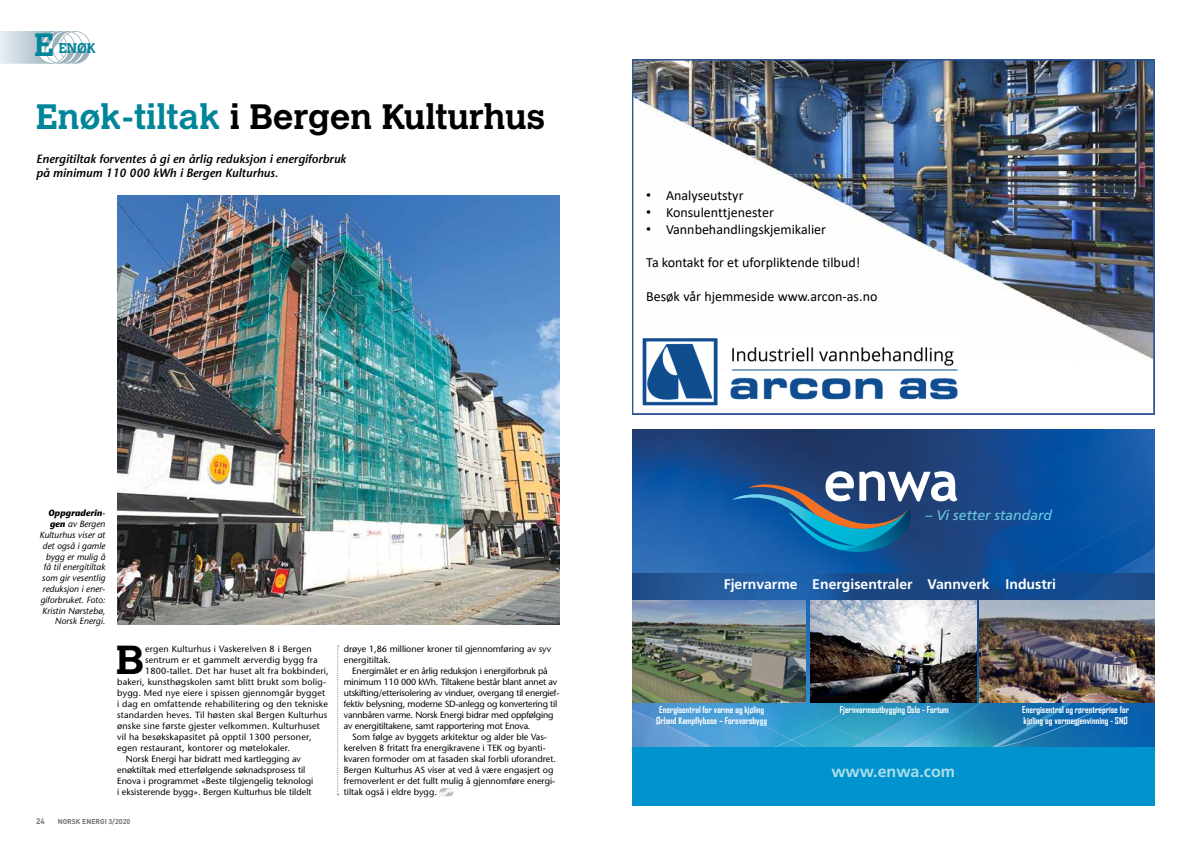
<style>
.page{position:relative;width:1191px;height:842px;background:#fff}
.page>*{position:absolute;margin:0;border:0;box-sizing:border-box;transform-origin:0 0}
.t1{font:700 40.2px "Calvert MT Std";color:#000;scale:1.05 1}
.t2{font:700 35px "Calvert MT Std";color:#000}
.t3{font:700 32px "Calvert MT Std";color:#00859a}
.t4{font:700 16px "Frutiger";color:#acdeea}
.t5{font:14px "Calibri";color:#000}
.t6{font:700 14px "Frutiger";color:#fff}
.t7{font:italic 14px "Frutiger";color:#6acade}
.t8{font:700 14px "Calvert MT Std";color:#00859a;scale:.93 1}
.t9{font:italic 600 12px/14px "Stone Sans";color:#000}
.t10{font:9px/11px "Stone Sans";color:#000}
.t11{font:9px "Stone Sans";letter-spacing:.02em;color:#000}
.t12{font:9px/11px "Stone Sans";letter-spacing:-.02em;color:#000}
.t13{font:italic 9px/10.8px "Stone Sans";color:#000;text-align:right}
.t14{font:700 9px/10.8px "Agency FB";color:#fff;text-align:center}
.t15{font:700 8px "DIN";color:#717073}
.t16{font:700 7px "DIN";color:#717073}
.s1{color:#00859a}
.s2{font-weight:700}
.s3{font-family:"Arial"}
</style>
<div class="page">
<svg style="left:0;top:31px;width:91px;height:33px"></svg>
<svg style="left:337px;top:645px;width:2px;height:150px"></svg>
<svg style="left:439px;top:788px;width:14px;height:8px"></svg>
<img style="left:117px;top:195px;width:442px;height:429px">
<img style="left:632px;top:59px;width:522px;height:355px">
<svg style="left:632px;top:429px;width:522px;height:76px;background:#15488b"></svg>
<svg style="left:632px;top:505px;width:522px;height:152px;background:#1658a3"></svg>
<div style="left:632px;top:573px;width:173px;height:28px;background:linear-gradient(to right,#234e88,#2268b3)"></div>
<svg style="left:984px;top:573px;width:170px;height:27px;background:#134b8f"></svg>
<svg style="left:796px;top:573px;width:188px;height:28px;background:#1b4b8a"></svg>
<img style="left:810px;top:600px;width:166px;height:57px">
<img style="left:632px;top:600px;width:173px;height:57px">
<svg style="left:732px;top:471px;width:225px;height:85px;background:#386a99"></svg>
<img style="left:632px;top:657px;width:522px;height:149px">
<img style="left:980px;top:601px;width:174px;height:102px">
<h3 class="t3" style="left:34px;top:24px;width:21px">E</h3>
<h3 class="t8" style="left:59px;top:39px;width:41px">ENØK</h3>
<h2 class="t2" style="left:36px;top:95px;width:510px"><span class="s1">Enøk-tiltak</span> i Bergen Kulturhus</h2>
<h3 class="t9" style="left:36px;top:152px;width:311px">Energitiltak forventes å gi en årlig reduksjon i energiforbruk på minimum 110 000 kWh i Bergen Kulturhus.</h3>
<p class="t13" style="left:40px;top:508px;width:67px"><span class="s2">Oppgraderin&shy;gen</span> av Bergen<br>Kulturhus viser at det også i gamle bygg er mulig å få til energitiltak som gir vesentlig reduksjon i ener&shy;giforbruket. Foto:<br>Kristin Nørstebø,<br>Norsk Energi.</p>
<h1 class="t1" style="left:116px;top:634px;width:28px">B</h1>
<p class="t11" style="left:145px;top:644px;width:168px">ergen Kulturhus i Vaskerelven 8 i Bergen</p>
<p class="t11" style="left:145px;top:655px;width:174px">sentrum er et gammelt ærverdig bygg fra</p>
<p class="t11" style="left:145px;top:666px;width:185px">1800-tallet. Det har huset alt fra bokbinderi,</p>
<p class="t11" style="left:117px;top:677px;width:210px">bakeri, kunsthøgskolen samt blitt brukt som bolig-</p>
<p class="t11" style="left:117px;top:688px;width:209px">bygg. Med nye eiere i spissen gjennomgår bygget</p>
<p class="t11" style="left:117px;top:699px;width:212px">i dag en omfattende rehabilitering og den tekniske</p>
<p class="t11" style="left:117px;top:710px;width:212px">standarden heves. Til høsten skal Bergen Kulturhus</p>
<p class="t11" style="left:117px;top:720px;width:204px">ønske sine første gjester velkommen. Kulturhuset</p>
<p class="t11" style="left:117px;top:731px;width:196px">vil ha besøkskapasitet på opptil 1300 personer,</p>
<p class="t11" style="left:117px;top:742px;width:174px">egen restaurant, kontorer og møtelokaler.</p>
<p class="t10" style="left:126px;top:753px;width:177px">Norsk Energi har bidratt med kartlegging av</p>
<p class="t10" style="left:117px;top:764px;width:190px">enøktiltak med etterfølgende søknadsprosess til</p>
<p class="t10" style="left:117px;top:775px;width:198px">Enova i programmet «Beste tilgjengelig teknologi</p>
<p class="t10" style="left:117px;top:786px;width:196px">i eksisterende bygg». Bergen Kulturhus ble tildelt</p>
<p class="t15" style="left:36px;top:816px;width:10px">24</p>
<p class="t16" style="left:58px;top:817px;width:74px">NORSK ENERGI 3/2020</p>
<p class="t10" style="left:344px;top:643px;width:209px">drøye 1,86 millioner kroner til gjennomføring av syv energitiltak.</p>
<p class="t12" style="left:344px;top:665px;width:217px;text-indent:9px">Energimålet er en årlig reduksjon i energiforbruk på minimum 110 000 kWh. Tiltakene består blant annet av utskifting/etterisolering av vinduer, overgang til energief&shy;fektiv belysning, moderne SD-anlegg og konvertering til vannbåren varme. Norsk Energi bidrar med oppfølging av energitiltakene, samt rapportering mot Enova.</p>
<p class="t10" style="left:344px;top:731px;width:214px;text-indent:9px">Som følge av byggets arkitektur og alder ble Vas&shy;kerelven 8 fritatt fra energikravene i TEK og byanti&shy;kvaren formoder om at fasaden skal forbli uforandret.<br>Bergen Kulturhus AS viser at ved å være engasjert og fremoverlent er det fullt mulig å gjennomføre energi&shy;tiltak også i eldre bygg.</p>
<h3 class="t5" style="left:646px;top:186px;width:99px"><span class="s3">•</span> Analyseutstyr</h3>
<h3 class="t5" style="left:646px;top:203px;width:129px"><span class="s3">•</span> Konsulenttjenester</h3>
<h3 class="t5" style="left:646px;top:219px;width:181px"><span class="s3">•</span> Vannbehandlingskjemikalier</h3>
<h3 class="t5" style="left:646px;top:253px;width:216px">Ta kontakt for et uforpliktende tilbud!</h3>
<h3 class="t5" style="left:646px;top:287px;width:233px">Besøk vår hjemmeside www.arcon-as.no</h3>
<h3 class="t7" style="left:925px;top:507px;width:128px">– Vi setter standard</h3>
<h3 class="t6" style="left:723px;top:576px;width:334px">Fjernvarme Energisentraler Vannverk Industri</h3>
<p class="t14" style="left:656px;top:704px;width:112px">Energisentral for varme og kjøling<br>Ørland Kampflybase – Forsvarsbygg</p>
<p class="t14" style="left:840px;top:704px;width:110px">Fjernvarmeutbygging Oslo - Fortum</p>
<p class="t14" style="left:1022px;top:704px;width:108px;text-align:left">Energisentral og rørentreprise for kjøling og varmegjenvinning - SNØ</p>
<h3 class="t4" style="left:831px;top:762px;width:125px">www.enwa.com</h3>
</div>
